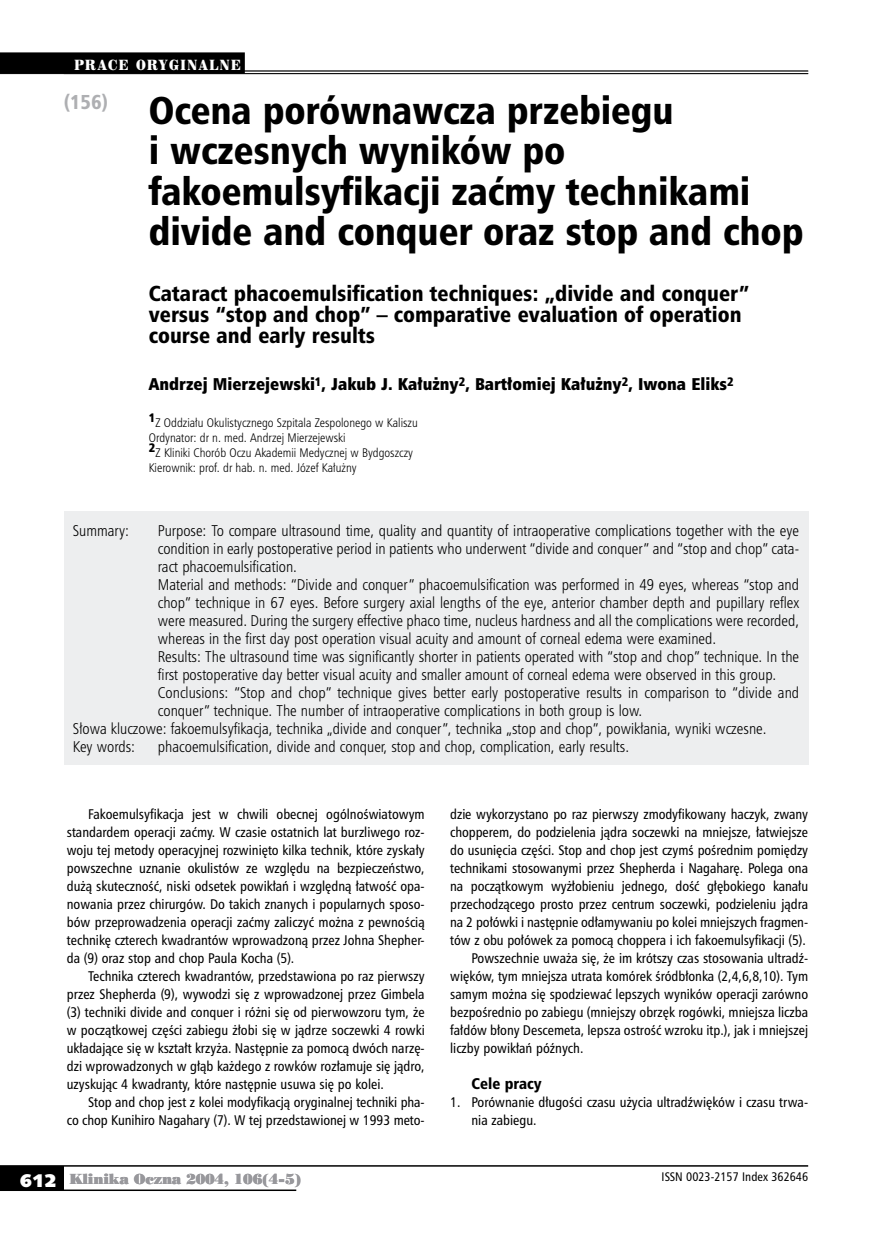
<style>
.page{position:relative;width:872px;height:1234px;background:#fff}
.page>*{position:absolute;margin:0;border:0;box-sizing:border-box;transform-origin:0 0}
.t1{font:37.5px/40.5px "Humnst 777 Blk Cn PL";letter-spacing:-.005em;color:#000}
.t2{font:21px/21px "Humnst 777 Blk Cn PL";color:#000}
.t3{font:19.5px "Humnst 777 Blk Cn PL";color:#aeafb2}
.t4{font:18px "Humanst 531 U Blk PL";color:#fff}
.t5{font:16.5px "Humnst 777 X Blk Cn PL";color:#000}
.t6{font:15px "Humnst 777 Lt Cn PL";color:#000}
.t7{font:15px "Humnst 777 Blk Cn PL";color:#000}
.t8{font:13.5px/18px "Humnst 777 Cn PL";letter-spacing:-.005em;color:#000;text-align:justify}
.t9{font:13.5px "Poster Bodoni PL";letter-spacing:-.015em;color:#98989c}
.t10{font:13.5px "Century 725 Blk PL";letter-spacing:.13em;color:#fff;scale:.8 1}
.t11{font:12px/15px "Humnst 777 Lt Cn PL";color:#000}
.t12{font:12px "Humnst 777 Cn PL";color:#000}
</style>
<div class="page">
<div style="left:0;top:1165px;width:64px;height:24px;background:#000"></div>
<hr style="left:0;top:1164px;width:808px;height:2px;background:#000">
<hr style="left:0;top:1189px;width:296px;height:1px;background:#000">
<hr style="left:0;top:71px;width:808px;height:1px;background:#000">
<hr style="left:0;top:73px;width:808px;height:1px;background:#000">
<div style="left:64px;top:511px;width:744px;height:254px;background:#edeeef"></div>
<div style="left:0;top:52px;width:245px;height:21px;background:#000"></div>
<p class="t10" style="left:74px;top:56px;width:210px">PRACE ORYGINALNE</p>
<h3 class="t3" style="left:64px;top:89px;width:46px">(156)</h3>
<h1 class="t1" style="left:149px;top:89px;width:656px">Ocena porównawcza przebiegu<br>i wczesnych wyników po fakoemulsyfikacji zaćmy technikami divide and conquer oraz stop and chop</h1>
<h2 class="t2" style="left:149px;top:282px;width:602px">Cataract phacoemulsification techniques: „divide and conquer” versus “stop and chop” – comparative evaluation of operation course and early results</h2>
<p class="t5" style="left:149px;top:373px;width:586px">An-drzej Mie-rze-jew-ski<sup>1</sup>, Ja-kub J. Ka-łuż-ny<sup>2</sup>, Bar-tło-miej Ka-łuż-ny<sup>2</sup>, Iwo-na Eliks<sup>2</sup></p>
<p class="t11" style="left:149px;top:414px;width:270px"><sup>1</sup>Z Oddziału Okulistycznego Szpitala Zespolonego w Kaliszu Ordynator: dr n. med. Andrzej Mierzejewski<br><sup>2</sup>Z Kliniki Chorób Oczu Akademii Medycznej w Bydgoszczy Kierownik: prof. dr hab. n. med. Józef Kałużny</p>
<p class="t6" style="left:73px;top:521px;width:58px">Summary:</p>
<p class="t6" style="left:158px;top:521px;width:643px">Purpose: To compare ultrasound time, quality and quantity of intraoperative complications together with the eye</p>
<p class="t6" style="left:158px;top:539px;width:643px">condition in early postoperative period in patients who underwent “divide and conquer” and “stop and chop” cata-</p>
<p class="t6" style="left:158px;top:557px;width:141px">ract phacoemulsification.</p>
<p class="t6" style="left:158px;top:575px;width:643px">Material and methods: “Divide and conquer” phacoemulsification was performed in 49 eyes, whereas “stop and</p>
<p class="t6" style="left:158px;top:593px;width:643px">chop” technique in 67 eyes. Before surgery axial lengths of the eye, anterior chamber depth and pupillary reflex</p>
<p class="t6" style="left:158px;top:611px;width:643px">were measured. During the surgery effective phaco time, nucleus hardness and all the complications were recorded,</p>
<p class="t6" style="left:158px;top:629px;width:560px">whereas in the first day post operation visual acuity and amount of corneal edema were examined.</p>
<p class="t6" style="left:158px;top:647px;width:643px">Results: The ultrasound time was significantly shorter in patients operated with “stop and chop” technique. In the</p>
<p class="t6" style="left:158px;top:665px;width:620px">first postoperative day better visual acuity and smaller amount of corneal edema were observed in this group.</p>
<p class="t6" style="left:158px;top:683px;width:643px">Conclusions: “Stop and chop” technique gives better early postoperative results in comparison to “divide and</p>
<p class="t6" style="left:158px;top:701px;width:486px">conquer” technique. The number of intraoperative complications in both group is low.</p>
<p class="t6" style="left:73px;top:719px;width:695px">Słowa kluczowe: fakoemulsyfikacja, technika „divide and conquer”, technika „stop and chop”, powikłania, wyniki wczesne.</p>
<p class="t6" style="left:73px;top:737px;width:64px">Key words:</p>
<p class="t6" style="left:158px;top:737px;width:472px">phacoemulsification, divide and conquer, stop and chop, complication, early results.</p>
<p class="t8" style="left:67px;top:804px;width:359px;text-indent:21px">Fakoemulsyfikacja jest w chwili obecnej ogólnoświatowym standardem operacji zaćmy. W czasie ostatnich lat burzliwego roz&shy;woju tej metody operacyjnej rozwinięto kilka technik, które zyskały powszechne uznanie okulistów ze względu na bezpieczeństwo, dużą skuteczność, niski odsetek powikłań i względną łatwość opa&shy;nowania przez chirurgów. Do takich znanych i popularnych sposo&shy;bów przeprowadzenia operacji zaćmy zaliczyć można z pewnością technikę czterech kwadrantów wprowadzoną przez Johna Shepher&shy;da (9) oraz stop and chop Paula Kocha (5).</p>
<p class="t8" style="left:67px;top:966px;width:359px;text-indent:21px">Technika czterech kwadrantów, przedstawiona po raz pierwszy przez Shepherda (9), wywodzi się z wprowadzonej przez Gimbela (3) techniki divide and conquer i różni się od pierwowzoru tym, że w początkowej części zabiegu żłobi się w jądrze soczewki 4 rowki układające się w kształt krzyża. Następnie za pomocą dwóch narzę&shy;dzi wprowadzonych w głąb każdego z rowków rozłamuje się jądro, uzyskując 4 kwadranty, które następnie usuwa się po kolei.</p>
<p class="t8" style="left:67px;top:1092px;width:358px;text-align:right">Stop and chop jest z kolei modyfikacją oryginalnej techniki pha-<br>co chop Kunihiro Nagahary (7). W tej przedstawionej w 1993 meto-</p>
<p class="t8" style="left:450px;top:804px;width:359px">dzie wykorzystano po raz pierwszy zmodyfikowany haczyk, zwany</p>
<p class="t8" style="left:450px;top:822px;width:359px">chopperem, do podzielenia jądra soczewki na mniejsze, łatwiejsze</p>
<p class="t8" style="left:450px;top:840px;width:359px">do usunięcia części. Stop and chop jest czymś pośrednim pomiędzy</p>
<p class="t8" style="left:450px;top:858px;width:359px">technikami stosowanymi przez Shepherda i Nagaharę. Polega ona</p>
<p class="t8" style="left:450px;top:876px;width:359px">na początkowym wyżłobieniu jednego, dość głębokiego kanału</p>
<p class="t8" style="left:450px;top:894px;width:359px">przechodzącego prosto przez centrum soczewki, podzieleniu jądra</p>
<p class="t8" style="left:450px;top:912px;width:358px">na 2 połówki i następnie odłamywaniu po kolei mniejszych fragmen-</p>
<p class="t8" style="left:450px;top:930px;width:357px">tów z obu połówek za pomocą choppera i ich fakoemulsyfikacji (5).</p>
<p class="t8" style="left:471px;top:948px;width:337px">Powszechnie uważa się, że im krótszy czas stosowania ultradź-</p>
<p class="t8" style="left:450px;top:966px;width:359px">więków, tym mniejsza utrata komórek śródbłonka (2,4,6,8,10). Tym</p>
<p class="t8" style="left:450px;top:984px;width:359px">samym można się spodziewać lepszych wyników operacji zarówno</p>
<p class="t8" style="left:450px;top:1002px;width:359px">bezpośrednio po zabiegu (mniejszy obrzęk rogówki, mniejsza liczba</p>
<p class="t8" style="left:450px;top:1020px;width:359px">fałdów błony Descemeta, lepsza ostrość wzroku itp.), jak i mniejszej</p>
<p class="t8" style="left:450px;top:1038px;width:135px">liczby powikłań późnych.</p>
<p class="t7" style="left:471px;top:1073px;width:72px">Cele pracy</p>
<p class="t8" style="left:471px;top:1092px;width:337px;text-indent:-21px">1. Porównanie długości czasu użycia ultradźwięków i czasu trwa&shy;nia zabiegu.</p>
<h3 class="t4" style="left:20px;top:1168px;width:38px">612</h3>
<p class="t9" style="left:70px;top:1169px;width:233px">Klinika Oczna 2004, 106(4-5)</p>
<p class="t12" style="left:661px;top:1168px;width:148px">ISSN 0023-2157 Index 362646</p>
</div>
